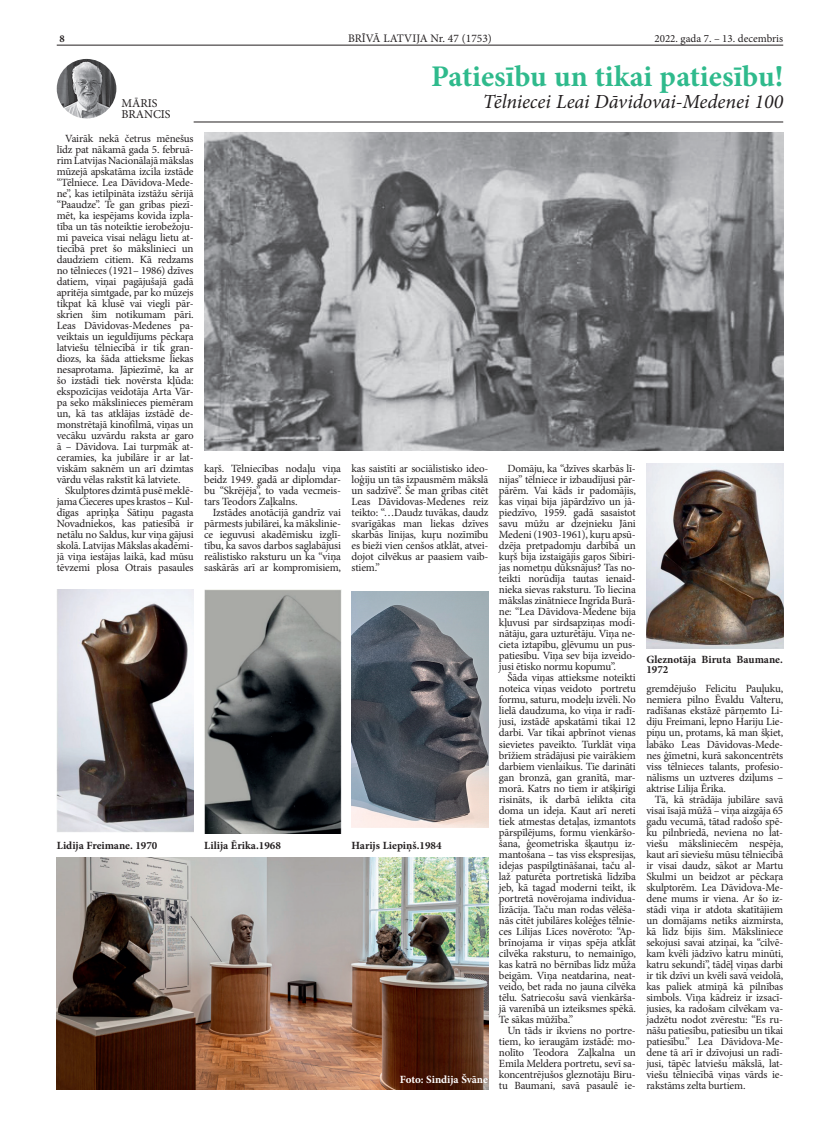
<style>
.page{position:relative;width:840px;height:1132px;background:#fff}
.page>*{position:absolute;margin:0;border:0;box-sizing:border-box;transform-origin:0 0}
.t1{font:700 30px "Minion Pro";letter-spacing:-.005em;color:#2fba8c}
.t2{font:italic 20px "Minion Pro";letter-spacing:-.005em;color:#231f20}
.t3{font:12px/11px "Minion Pro";letter-spacing:-.005em;color:#231f20}
.t4{font:11.5px "Minion Pro";color:#231f20}
.t5{font:11px/11px "Minion Pro";letter-spacing:-.015em;color:#231f20}
.t6{font:700 11px/10.5px "Minion Pro";color:#231f20}
.t7{font:700 11px "Minion Pro";letter-spacing:-.005em;color:#fff}
.t8{font:700 10.5px "Minion Pro";color:#231f20}
</style>
<div class="page">
<hr style="left:57px;top:45px;width:725px;height:1px;background:#231f20">
<img style="left:57px;top:59px;width:59px;height:59px;border-radius:30px">
<hr style="left:193px;top:122px;width:589px;height:1px;background:#231f20">
<img style="left:204px;top:133px;width:578px;height:317px">
<img style="left:57px;top:857px;width:431px;height:232px">
<img style="left:57px;top:589px;width:136px;height:242px">
<img style="left:204px;top:589px;width:137px;height:244px">
<img style="left:351px;top:591px;width:137px;height:236px">
<img style="left:646px;top:463px;width:136px;height:185px">
<p class="t8" style="left:60px;top:31px;width:7px">8</p>
<p class="t4" style="left:348px;top:30px;width:145px">BRĪVĀ LATVIJA Nr. 47 (1753)</p>
<p class="t5" style="left:654px;top:33px;width:130px">2022. gada 7. – 13. decembris</p>
<p class="t3" style="left:121px;top:97px;width:51px">MĀRIS<br>BRANCIS</p>
<p class="t5" style="left:57px;top:133px;width:138px;text-indent:9px">Vairāk nekā četrus mēnešus līdz pat nākamā gada 5. februā&shy;rim Latvijas Nacionālajā mākslas mūzejā apskatāma izcila izstāde “Tēlniece. Lea Dāvidova-Mede&shy;ne”, kas ietilpināta izstāžu sērijā “Paaudze”. Te gan gribas piezī&shy;mēt, ka iespējams kovida izpla&shy;tība un tās noteiktie ierobežoju&shy;mi paveica visai nelāgu lietu at-- tiecībā pret šo mākslinieci un daudziem citiem. Kā redzams no tēlnieces (1921– 1986) dzīves datiem, viņai pagājušajā gadā apritēja simtgade, par ko mūzejs tikpat kā klusē vai viegli pār-- skrien šim notikumam pāri.<br>Leas Dāvidovas-Medenes pa-- veiktais un ieguldījums pēckaŗa latviešu tēlniecībā ir tik gran&shy;diozs, ka šāda attieksme liekas nesaprotama. Jāpiezīmē, ka ar šo izstādi tiek novērsta kļūda: ekspozīcijas veidotāja Arta Vār&shy;pa seko mākslinieces piemēram un, kā tas atklājas izstādē de-- monstrētajā kinofilmā, viņas un vecāku uzvārdu raksta ar garo ā – Dāvidova. Lai turpmāk at&shy;ceramies, ka jubilāre ir ar lat&shy;viskām saknēm un arī dzimtas vārdu vēlas rakstīt kā latviete.</p>
<p class="t5" style="left:57px;top:485px;width:138px;text-align:justify;text-indent:9px">Skulptores dzimtā pusē meklē&shy;jama Cieceres upes krastos – Kul&shy;dīgas apriņķa Sātiņu pagasta Novadniekos, kas patiesībā ir netālu no Saldus, kur viņa gājusi skolā. Latvijas Mākslas akadēmi&shy;jā viņa iestājas laikā, kad mūsu tēvzemi plosa Otrais pasaules</p>
<p class="t6" style="left:57px;top:839px;width:102px">Lidija Freimane. 1970</p>
<h1 class="t1" style="left:431px;top:55px;width:353px">Patiesību un tikai patiesību!</h1>
<h2 class="t2" style="left:482px;top:88px;width:301px">Tēlniecei Leai Dāvidovai-Medenei 100</h2>
<p class="t5" style="left:351px;top:463px;width:138px;text-align:justify">kas saistīti ar sociālistisko ideo&shy;loģiju un tās izpausmēm mākslā un sadzīvē”. Še man gribas citēt Leas Dāvidovas-Medenes reiz teikto: “…Daudz tuvākas, daudz svarīgākas man liekas dzīves skarbās līnijas, kuŗu nozīmību es bieži vien cenšos atklāt, atvei&shy;dojot cilvēkus ar paasiem vaib&shy;stiem.”</p>
<p class="t5" style="left:498px;top:463px;width:138px;text-indent:9px">Domāju, ka “dzīves skarbās lī-- nijas” tēlniece ir izbaudījusi pār&shy;pārēm. Vai kāds ir padomājis, kas viņai bija jāpārdzīvo un jā-- piedzīvo, 1959. gadā sasaistot savu mūžu ar dzejnieku Jāni<br>Medeni (1903-1961), kuŗu apsū&shy;dzēja pretpadomju darbībā un kuŗš bija izstaigājis gaŗos Sibiri&shy;jas nometņu dūksnājus? Tas no-- teikti norūdīja tautas ienaid&shy;nieka sievas raksturu. To liecina mākslas zinātniece Ingrīda Burā&shy;ne: “Lea Dāvidova-Medene bija kļuvusi par sirdsapziņas modi&shy;nātāju, gara uzturētāju. Viņa ne-- cieta iztapību, gļēvumu un pus&shy;patiesību. Viņa sev bija izveido&shy;jusi ētisko normu kopumu”.</p>
<p class="t5" style="left:498px;top:672px;width:138px;text-indent:9px">Šāda viņas attieksme noteikti noteica viņas veidoto portretu formu, saturu, modeļu izvēli. No lielā daudzuma, ko viņa ir radī&shy;jusi, izstādē apskatāmi tikai 12 darbi. Var tikai apbrīnot vienas sievietes paveikto. Turklāt viņa brīžiem strādājusi pie vairākiem darbiem vienlaikus. Tie darināti gan bronzā, gan granītā, mar&shy;morā. Katrs no tiem ir atšķirīgi risināts, ik darbā ielikta cita doma un ideja. Kaut arī nereti tiek atmestas detaļas, izmantots pārspīlējums, formu vienkāršo&shy;šana, ģeometriska šķautņu iz-- mantošana – tas viss ekspresijas, idejas paspilgtināšanai, taču al&shy;laž paturēta portretiskā līdzība jeb, kā tagad moderni teikt, ik portretā novērojama individua&shy;lizācija. Taču man rodas vēlēša&shy;nās citēt jubilāres kolēģes tēlnie&shy;ces Lilijas Līces novēroto: “Ap-- brīnojama ir viņas spēja atklāt cilvēka raksturu, to nemainīgo, kas katrā no bērnības līdz mūža beigām. Viņa neatdarina, neat&shy;veido, bet rada no jauna cilvēka tēlu. Satriecošu savā vienkārša&shy;jā varenībā un izteiksmes spēkā.<br>Te sākas mūžība.”</p>
<p class="t5" style="left:498px;top:1024px;width:138px;text-indent:9px">Un tāds ir ikviens no portre&shy;tiem, ko ieraugām izstādē: mo-- nolīto Teodora Zaļkalna un<br>Emila Meldera portretu, sevī sa-- koncentrējušos gleznotāju Biru&shy;tu Baumani, savā pasaulē ie--</p>
<p class="t5" style="left:204px;top:463px;width:138px;text-align:justify">kaŗš. Tēlniecības nodaļu viņa beidz 1949. gadā ar diplomdar&shy;bu “Skrējēja”, to vada vecmeis&shy;tars Teodors Zaļkalns.</p>
<p class="t5" style="left:204px;top:507px;width:138px;text-align:justify;text-indent:9px">Izstādes anotācijā gandrīz vai pārmests jubilārei, ka mākslinie&shy;ce ieguvusi akadēmisku izglī&shy;tību, ka savos darbos saglabājusi reālistisko raksturu un ka “viņa saskārās arī ar kompromisiem,</p>
<p class="t6" style="left:204px;top:839px;width:78px">Lilija Ērika.1968</p>
<p class="t6" style="left:351px;top:839px;width:91px">Harijs Liepiņš.1984</p>
<p class="t7" style="left:399px;top:1071px;width:90px">Foto: Sindija Švāne</p>
<p class="t6" style="left:646px;top:653px;width:138px">Gleznotāja Biruta Baumane.<br>1972</p>
<p class="t5" style="left:646px;top:683px;width:138px">gremdējušo Felicitu Pauļuku, nemiera pilno Ēvaldu Valteru, radīšanas ekstāzē pārņemto Li-- diju Freimani, lepno Hariju Lie&shy;piņu un, protams, kā man šķiet, labāko Leas Dāvidovas-Mede&shy;nes ģīmetni, kurā sakoncentrēts viss tēlnieces talants, profesio&shy;nālisms un uztveres dziļums – aktrise Lilija Ērika.</p>
<p class="t5" style="left:646px;top:793px;width:138px;text-indent:9px">Tā, kā strādāja jubilāre savā visai īsajā mūžā – viņa aizgāja 65 gadu vecumā, tātad radošo spē&shy;ku pilnbriedā, neviena no lat&shy;viešu māksliniecēm nespēja, kaut arī sieviešu mūsu tēlniecībā ir visai daudz, sākot ar Martu<br>Skulmi un beidzot ar pēckaŗa skulptorēm. Lea Dāvidova-Me-- dene mums ir viena. Ar šo iz-- stādi viņa ir atdota skatītājiem un domājams netiks aizmirsta, kā līdz bijis šim. Māksliniece sekojusi savai atziņai, ka “cilvē&shy;kam kvēli jādzīvo katru minūti, katru sekundi”, tādēļ viņas darbi ir tik dzīvi un kvēli savā veidolā, kas paliek atmiņā kā pilnības simbols. Viņa kādreiz ir izsacī&shy;jusies, ka radošam cilvēkam va-- jadzētu nodot zvērestu: “Es ru-- nāšu patiesību, patiesību un tikai patiesību.” Lea Dāvidova-Me&shy;dene tā arī ir dzīvojusi un radī&shy;jusi, tāpēc latviešu mākslā, lat&shy;viešu tēlniecībā viņas vārds ie-- rakstāms zelta burtiem.</p>
</div>
